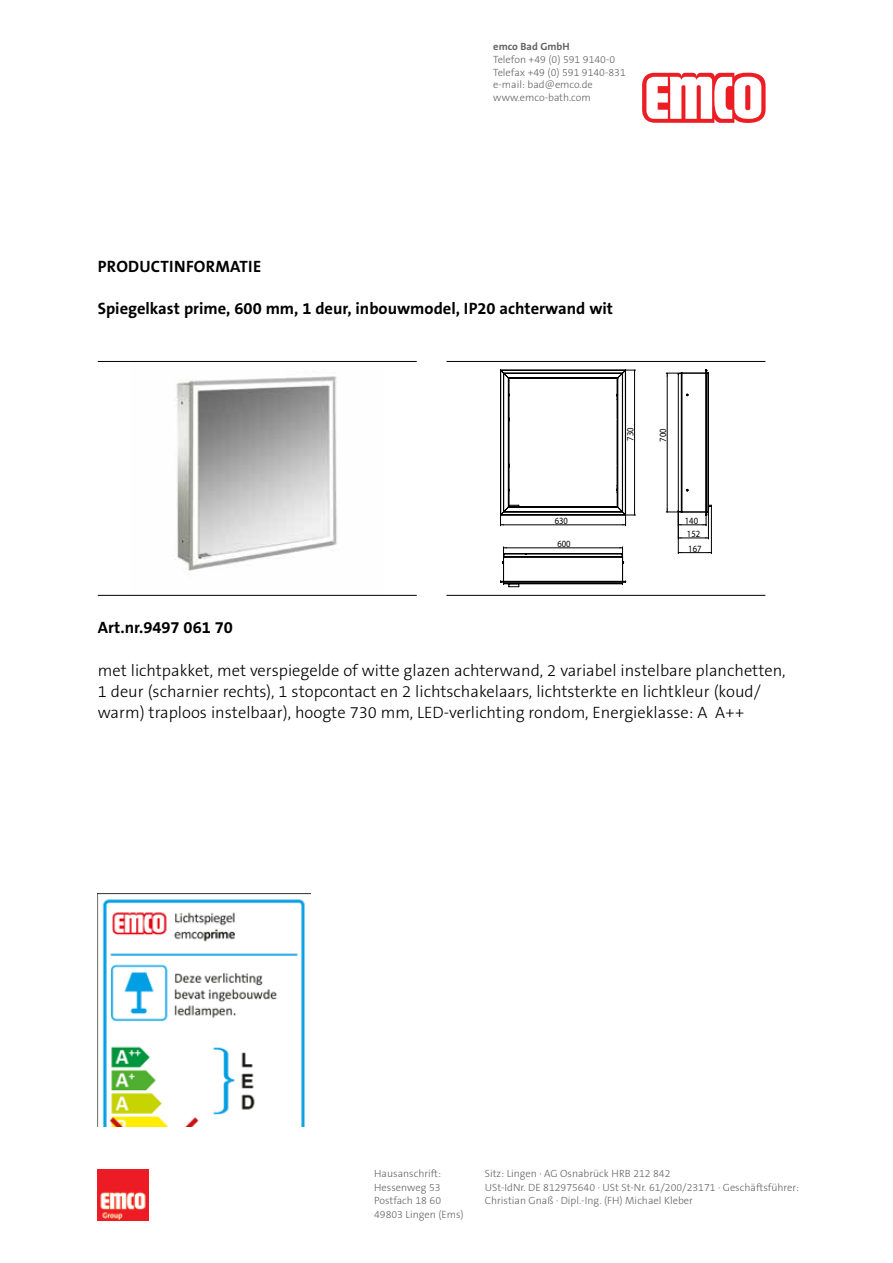
<style>
.page{position:relative;width:893px;height:1263px;background:#fff}
.page>*{position:absolute;margin:0;border:0;box-sizing:border-box;transform-origin:0 0}
.t1{font:300 16.5px/21px "The Sans Os F";color:#000}
.t2{font:700 16.5px "The Sans Os F";color:#000}
.t3{font:300 10.5px/13.5px "The Sans Os F";color:#636466}
.t4{font:700 10.5px "The Sans Os F";color:#636466}
.t5{font:9.6px "Myriad Pro";color:#000;scale:.9 1}
</style>
<div class="page">
<svg style="left:642px;top:73px;width:124px;height:50px"></svg>
<img style="left:98px;top:1169px;width:51px;height:51px">
<img style="left:130px;top:376px;width:254px;height:219px">
<hr style="left:98px;top:595px;width:319px;height:1px;background:#000">
<hr style="left:98px;top:361px;width:319px;height:1px;background:#000">
<svg style="left:500px;top:547px;width:126px;height:40px"></svg>
<hr style="left:678px;top:552px;width:33px;height:1px;background:#000">
<hr style="left:711px;top:506px;width:1px;height:48px;background:#000">
<hr style="left:678px;top:511px;width:1px;height:43px;background:#000">
<svg style="left:666px;top:370px;width:45px;height:169px"></svg>
<svg style="left:500px;top:370px;width:135px;height:156px"></svg>
<hr style="left:446px;top:595px;width:319px;height:1px;background:#000">
<hr style="left:446px;top:361px;width:319px;height:1px;background:#000">
<img style="left:98px;top:893px;width:213px;height:234px">
<p class="t4" style="left:493px;top:40px;width:78px">emco Bad GmbH</p>
<p class="t3" style="left:493px;top:53px;width:134px;line-height:12.6px">Telefon +49 (0) 591 9140-0<br>Telefax +49 (0) 591 9140-831 e-mail: bad@emco.de www.emco-bath.com</p>
<h1 class="t2" style="left:98px;top:255px;width:165px">PRODUCTINFORMATIE</h1>
<h1 class="t2" style="left:98px;top:298px;width:517px">Spiegelkast prime, 600 mm, 1 deur, inbouwmodel, IP20 achterwand wit</h1>
<p class="t5" style="left:555px;top:515px;width:16px">630</p>
<p class="t5" style="left:557px;top:538px;width:16px">600</p>
<p class="t5" style="left:624px;top:441px;width:16px;rotate:-90deg">730</p>
<p class="t5" style="left:657px;top:442px;width:16px;rotate:-90deg">700</p>
<p class="t5" style="left:685px;top:515px;width:16px">140</p>
<p class="t5" style="left:687px;top:528px;width:16px">152</p>
<p class="t5" style="left:688px;top:542px;width:16px">167</p>
<h1 class="t2" style="left:98px;top:617px;width:137px">Art.nr.9497 061 70</h1>
<p class="t1" style="left:98px;top:660px;width:689px">met lichtpakket, met verspiegelde of witte glazen achterwand, 2 variabel instelbare planchetten,<br>1 deur (scharnier rechts), 1 stopcontact en 2 lichtschakelaars, lichtsterkte en lichtkleur (koud/ warm) traploos instelbaar), hoogte 730 mm, LED-verlichting rondom, Energieklasse: A A++</p>
<p class="t3" style="left:374px;top:1167px;width:91px">Hausanschrift:<br>Hessenweg 53<br>Postfach 18 60<br>49803 Lingen (Ems)</p>
<p class="t3" style="left:485px;top:1167px;width:316px">Sitz: Lingen · AG Osnabrück HRB 212 842<br>USt-IdNr. DE 812975640 · USt St-Nr. 61/200/23171 · Geschäftsführer:<br>Christian Gnaß · Dipl.-Ing. (FH) Michael Kleber</p>
</div>
